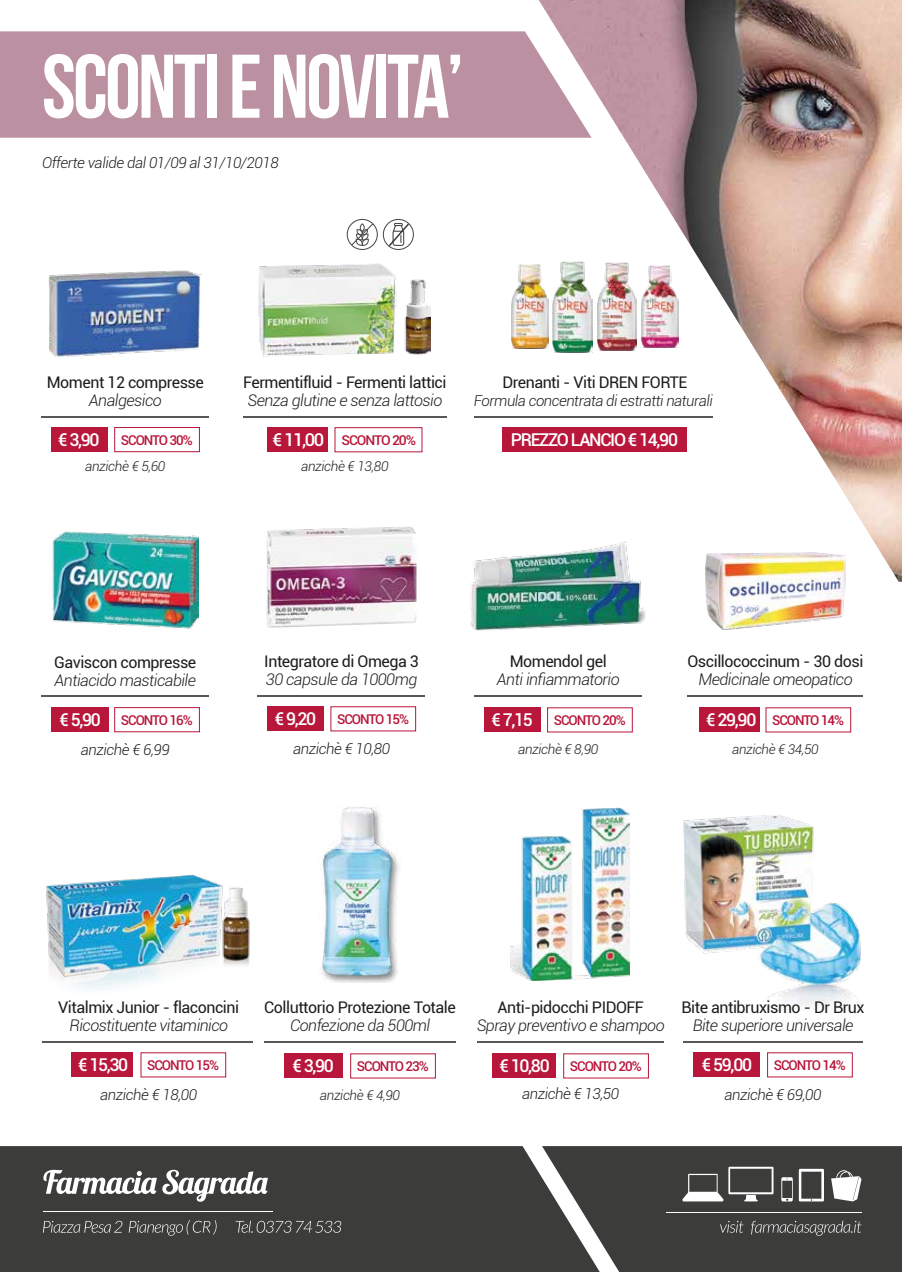
<style>
.page{position:relative;width:902px;height:1272px;background:#fff}
.page>*{position:absolute;margin:0;border:0;box-sizing:border-box;transform-origin:0 0}
.t1{font:700 90px "Bebas Neue";letter-spacing:-.03em;color:#fff}
.t2{font:500 17.7px "Roboto";letter-spacing:-.075em;color:#fff}
.t3{font:16.05px "Roboto";letter-spacing:-.03em;color:#1d1d1b}
.t4{font:italic 300 16.05px "Roboto";letter-spacing:-.03em;color:#1d1d1b}
.t5{font:italic 300 15px "Roboto";letter-spacing:-.025em;color:#1d1d1b}
.t6{font:500 13.5px "Roboto";letter-spacing:-.075em;color:#b8163b}
.t7{font:italic 300 13.5px "Roboto";letter-spacing:-.025em;color:#1d1d1b}
.t8{font:500 13.5px "Roboto";letter-spacing:-.075em;color:#b8163b;scale:1.04 1}
.t9{font:italic 300 13.35px "Roboto";letter-spacing:-.025em;color:#1d1d1b}
.s1{font-size:17.7px;color:#fff}
</style>
<div class="page">
<img style="left:683px;top:814px;width:178px;height:197px">
<img style="left:538px;top:0;width:363px;height:582px">
<div style="left:0;top:31px;width:591px;height:107px;background:#bb90a1"></div>
<hr style="left:42px;top:1041px;width:210px;height:1px;background:#575756">
<hr style="left:41px;top:695px;width:168px;height:2px;background:#575756">
<hr style="left:258px;top:695px;width:167px;height:2px;background:#575756">
<div style="left:71px;top:1052px;width:62px;height:24px;background:#b8163b"></div>
<div style="left:51px;top:707px;width:58px;height:24px;background:#b8163b"></div>
<div style="left:114px;top:707px;width:86px;height:25px;border:1px solid #b8163b"></div>
<div style="left:267px;top:706px;width:57px;height:25px;background:#b8163b"></div>
<div style="left:693px;top:1052px;width:67px;height:24px;background:#b8163b"></div>
<div style="left:0;top:1146px;width:542px;height:125px;background:#3c3c3b"></div>
<svg style="left:43px;top:1220px;width:79px;height:12px"></svg>
<svg style="left:129px;top:1219px;width:87px;height:16px"></svg>
<svg style="left:236px;top:1220px;width:105px;height:12px"></svg>
<svg style="left:43px;top:1169px;width:225px;height:32px"></svg>
<hr style="left:43px;top:1211px;width:229px;height:1px;background:#fff">
<svg style="left:542px;top:1146px;width:359px;height:125px;background:#4f4f4e"></svg>
<hr style="left:42px;top:416px;width:167px;height:2px;background:#575756">
<div style="left:51px;top:427px;width:56px;height:24px;background:#b8163b"></div>
<div style="left:114px;top:427px;width:86px;height:25px;border:1px solid #b8163b"></div>
<img style="left:49px;top:270px;width:153px;height:87px">
<hr style="left:474px;top:695px;width:167px;height:2px;background:#575756">
<div style="left:484px;top:707px;width:56px;height:25px;background:#b8163b"></div>
<img style="left:471px;top:541px;width:174px;height:90px">
<hr style="left:243px;top:416px;width:204px;height:2px;background:#575756">
<div style="left:267px;top:427px;width:61px;height:24px;background:#b8163b"></div>
<div style="left:334px;top:427px;width:88px;height:25px;border:1px solid #b8163b"></div>
<img style="left:259px;top:263px;width:171px;height:94px">
<svg style="left:347px;top:219px;width:67px;height:31px"></svg>
<hr style="left:264px;top:1041px;width:191px;height:1px;background:#575756">
<img style="left:319px;top:805px;width:81px;height:177px">
<div style="left:284px;top:1053px;width:59px;height:24px;background:#b8163b"></div>
<hr style="left:477px;top:1041px;width:186px;height:1px;background:#575756">
<div style="left:492px;top:1053px;width:64px;height:24px;background:#b8163b"></div>
<img style="left:511px;top:807px;width:119px;height:173px">
<div style="left:502px;top:427px;width:184px;height:24px;background:#b8163b"></div>
<img style="left:511px;top:264px;width:38px;height:85px">
<img style="left:641px;top:265px;width:37px;height:83px">
<img style="left:597px;top:262px;width:39px;height:88px">
<img style="left:552px;top:262px;width:40px;height:91px">
<hr style="left:687px;top:695px;width:175px;height:2px;background:#575756">
<div style="left:699px;top:707px;width:60px;height:25px;background:#b8163b"></div>
<img style="left:705px;top:552px;width:140px;height:77px">
<img style="left:52px;top:531px;width:147px;height:98px">
<img style="left:46px;top:874px;width:204px;height:116px">
<img style="left:266px;top:527px;width:150px;height:101px">
<hr style="left:683px;top:1041px;width:179px;height:1px;background:#575756">
<hr style="left:474px;top:416px;width:239px;height:2px;background:#575756">
<h1 class="t1" style="left:42px;top:37px;width:423px">SCONTI E NOVITA’</h1>
<p class="t5" style="left:42px;top:152px;width:238px">Offerte valide dal 01/09 al 31/10/2018</p>
<p class="t3" style="left:47px;top:371px;width:158px">Moment 12 compresse</p>
<p class="t4" style="left:89px;top:389px;width:74px">Analgesico</p>
<p class="t6" style="left:58px;top:430px;width:136px"><span class="s1">€ 3,90</span> SCONTO 30%</p>
<p class="t7" style="left:85px;top:457px;width:82px">anzichè € 5,60</p>
<p class="t3" style="left:243px;top:371px;width:205px">Fermentifluid - Fermenti lattici</p>
<p class="t4" style="left:247px;top:389px;width:196px">Senza glutine e senza lattosio</p>
<p class="t8" style="left:272px;top:430px;width:140px"><span class="s1">€ 11,00</span> SCONTO 20%</p>
<p class="t7" style="left:301px;top:457px;width:89px">anzichè € 13,80</p>
<p class="t3" style="left:502px;top:371px;width:186px">Drenanti - Viti DREN FORTE</p>
<p class="t5" style="left:474px;top:390px;width:240px">Formula concentrata di estratti naturali</p>
<p class="t2" style="left:511px;top:427px;width:169px">PREZZO LANCIO € 14,90</p>
<p class="t3" style="left:54px;top:650px;width:144px">Gaviscon compresse</p>
<p class="t4" style="left:55px;top:668px;width:143px">Antiacido masticabile</p>
<p class="t3" style="left:264px;top:649px;width:156px">Integratore di Omega 3</p>
<p class="t4" style="left:266px;top:668px;width:153px">30 capsule da 1000mg</p>
<p class="t6" style="left:59px;top:710px;width:135px"><span class="s1">€ 5,90</span> SCONTO 16%</p>
<p class="t6" style="left:275px;top:709px;width:136px"><span class="s1">€ 9,20</span> SCONTO 15%</p>
<p class="t3" style="left:509px;top:650px;width:99px">Momendol gel</p>
<p class="t4" style="left:497px;top:668px;width:124px">Anti infiammatorio</p>
<p class="t6" style="left:491px;top:710px;width:136px"><span class="s1">€ 7,15</span> SCONTO 20%</p>
<p class="t3" style="left:687px;top:650px;width:177px">Oscillococcinum - 30 dosi</p>
<p class="t4" style="left:698px;top:668px;width:156px">Medicinale omeopatico</p>
<p class="t6" style="left:706px;top:710px;width:139px"><span class="s1">€ 29,90</span> SCONTO 14%</p>
<p class="t5" style="left:81px;top:739px;width:91px">anzichè € 6,99</p>
<p class="t5" style="left:293px;top:738px;width:98px">anzichè € 10,80</p>
<p class="t7" style="left:518px;top:739px;width:82px">anzichè € 8,90</p>
<p class="t9" style="left:732px;top:739px;width:88px">anzichè € 34,50</p>
<p class="t3" style="left:58px;top:995px;width:182px">Vitalmix Junior - flaconcini</p>
<p class="t4" style="left:69px;top:1013px;width:160px">Ricostituente vitaminico</p>
<p class="t6" style="left:78px;top:1055px;width:142px"><span class="s1">€ 15,30</span> SCONTO 15%</p>
<p class="t3" style="left:264px;top:996px;width:193px">Colluttorio Protezione Totale</p>
<p class="t4" style="left:290px;top:1014px;width:142px">Confezione da 500ml</p>
<p class="t2" style="left:292px;top:1053px;width:43px">€ 3,90</p>
<p class="t6" style="left:357px;top:1056px;width:73px">SCONTO 23%</p>
<p class="t3" style="left:497px;top:996px;width:148px">Anti-pidocchi PIDOFF</p>
<p class="t4" style="left:476px;top:1014px;width:189px">Spray preventivo e shampoo</p>
<p class="t6" style="left:499px;top:1056px;width:144px"><span class="s1">€ 10,80</span> SCONTO 20%</p>
<p class="t3" style="left:681px;top:995px;width:184px">Bite antibruxismo - Dr Brux</p>
<p class="t4" style="left:692px;top:1013px;width:162px">Bite superiore universale</p>
<p class="t6" style="left:702px;top:1055px;width:145px"><span class="s1">€ 59,00</span> SCONTO 14%</p>
<p class="t5" style="left:100px;top:1084px;width:98px">anzichè € 18,00</p>
<p class="t7" style="left:320px;top:1085px;width:82px">anzichè € 4,90</p>
<p class="t5" style="left:522px;top:1083px;width:98px">anzichè € 13,50</p>
<p class="t5" style="left:724px;top:1084px;width:98px">anzichè € 69,00</p>
</div>
